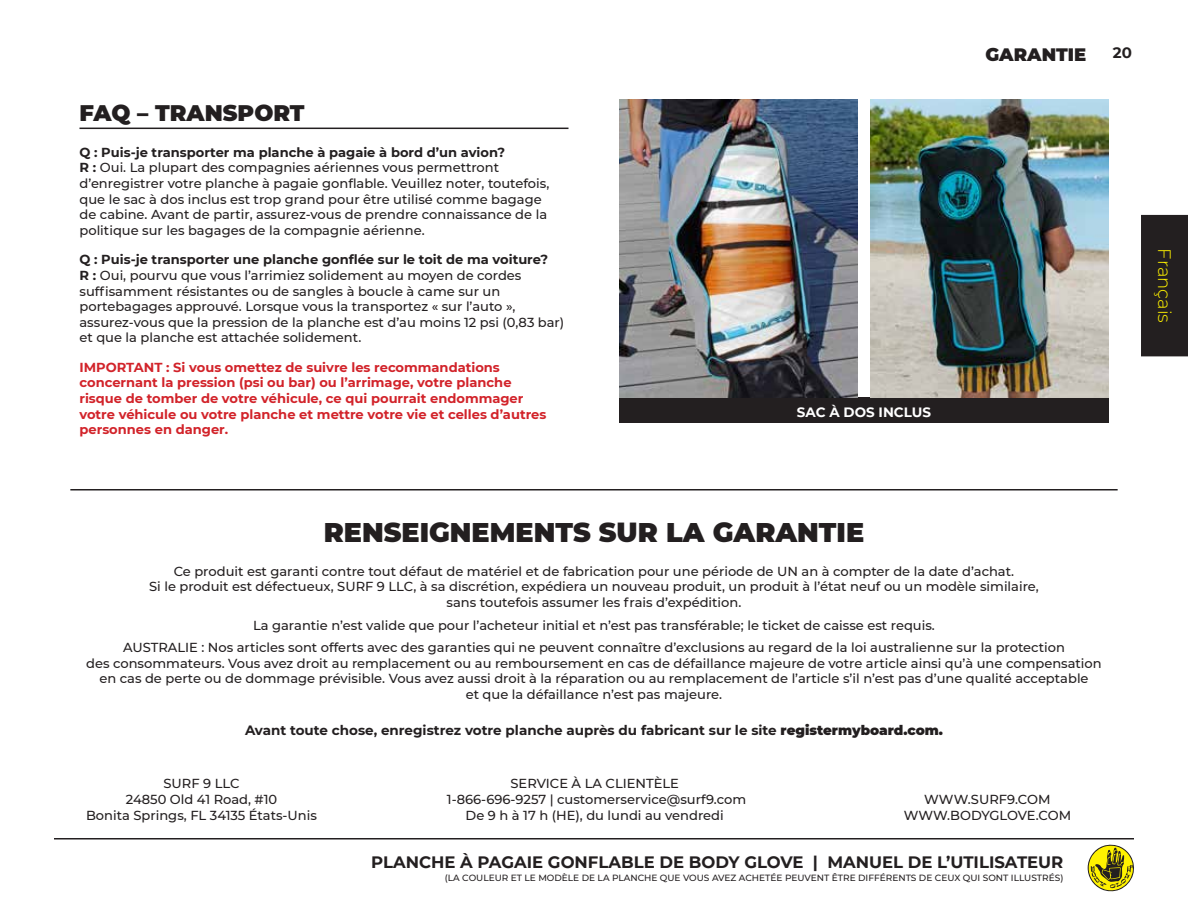
<style>
.page{position:relative;width:1188px;height:918px;background:#fff}
.page>*{position:absolute;margin:0;border:0;box-sizing:border-box;transform-origin:0 0}
.t1{font:900 27px "Montserrat";color:#231f20}
.t2{font:900 22.5px "Montserrat";color:#231f20}
.t3{font:300 18px "Montserrat";color:#fff200}
.t4{font:900 18px "Montserrat";color:#231f20}
.t5{font:700 16.5px "Montserrat";color:#231f20}
.t6{font:700 15px "Montserrat";color:#231f20}
.t7{font:700 13.5px "Montserrat";color:#231f20}
.t8{font:700 13.5px "Montserrat";color:#fff}
.t9{font:500 13.05px/15.6px "Montserrat";color:#231f20;text-align:center}
.t10{font:700 13.05px/15.6px "Montserrat";color:#d2232a}
.t11{font:500 9px "Montserrat";color:#231f20}
.s1{font-weight:700}
.s2{font-weight:900}
</style>
<div class="page">
<div style="left:1141px;top:215px;width:47px;height:141px;background:#231f20"></div>
<hr style="left:54px;top:838px;width:1080px;height:2px;background:#231f20">
<svg style="left:1088px;top:844px;width:46px;height:48px"></svg>
<hr style="left:70px;top:489px;width:1048px;height:1px;background:#231f20">
<hr style="left:79px;top:128px;width:490px;height:1px;background:#231f20">
<div style="left:619px;top:398px;width:490px;height:25px;background:#231f20"></div>
<img style="left:871px;top:99px;width:238px;height:299px">
<img style="left:619px;top:99px;width:238px;height:299px">
<h2 class="t2" style="left:79px;top:96px;width:227px">FAQ – TRANSPORT</h2>
<p class="t9" style="left:79px;top:144px;width:471px;text-align:left"><span class="s1">Q : Puis-je transporter ma planche à pagaie à bord d’un avion?<br>R :</span> Oui. La plupart des compagnies aériennes vous permettront d’enregistrer votre planche à pagaie gonflable. Veuillez noter, toutefois, que le sac à dos inclus est trop grand pour être utilisé comme bagage de cabine. Avant de partir, assurez-vous de prendre connaissance de la politique sur les bagages de la compagnie aérienne.</p>
<p class="t9" style="left:79px;top:251px;width:486px;text-align:left"><span class="s1">Q : Puis-je transporter une planche gonflée sur le toit de ma voiture?<br>R :</span> Oui, pourvu que vous l’arrimiez solidement au moyen de cordes suffisamment résistantes ou de sangles à boucle à came sur un portebagages approuvé. Lorsque vous la transportez « sur l’auto », assurez-vous que la pression de la planche est d’au moins 12 psi (0,83 bar) et que la planche est attachée solidement.</p>
<p class="t10" style="left:79px;top:359px;width:468px">IMPORTANT : Si vous omettez de suivre les recommandations concernant la pression (psi ou bar) ou l’arrimage, votre planche risque de tomber de votre véhicule, ce qui pourrait endommager votre véhicule ou votre planche et mettre votre vie et celles d’autres personnes en danger.</p>
<h3 class="t4" style="left:985px;top:41px;width:102px">GARANTIE</h3>
<p class="t6" style="left:1113px;top:42px;width:21px">20</p>
<p class="t8" style="left:797px;top:402px;width:136px">SAC À DOS INCLUS</p>
<h3 class="t3" style="left:1177px;top:248px;width:76px;rotate:90deg">Français</h3>
<h1 class="t1" style="left:324px;top:512px;width:542px">RENSEIGNEMENTS SUR LA GARANTIE</h1>
<p class="t9" style="left:149px;top:563px;width:891px">Ce produit est garanti contre tout défaut de matériel et de fabrication pour une période de UN an à compter de la date d’achat.<br>Si le produit est défectueux, SURF 9 LLC, à sa discrétion, expédiera un nouveau produit, un produit à l’état neuf ou un modèle similaire, sans toutefois assumer les frais d’expédition.</p>
<p class="t9" style="left:123px;top:613px;width:943px;line-height:22.4px">La garantie n’est valide que pour l’acheteur initial et n’est pas transférable; le ticket de caisse est requis.<br>AUSTRALIE : Nos articles sont offerts avec des garanties qui ne peuvent connaître d’exclusions au regard de la loi australienne sur la protection</p>
<p class="t9" style="left:86px;top:655px;width:1017px">des consommateurs. Vous avez droit au remplacement ou au remboursement en cas de défaillance majeure de votre article ainsi qu’à une compensation en cas de perte ou de dommage prévisible. Vous avez aussi droit à la réparation ou au remplacement de l’article s’il n’est pas d’une qualité acceptable<br>et que la défaillance n’est pas majeure.</p>
<p class="t7" style="left:245px;top:721px;width:699px">Avant toute chose, enregistrez votre planche auprès du fabricant sur le site <span class="s2">registermyboard.com.</span></p>
<p class="t9" style="left:86px;top:775px;width:232px">SURF 9 LLC<br>24850 Old 41 Road, #10<br>Bonita Springs, FL 34135 États-Unis</p>
<p class="t9" style="left:447px;top:775px;width:301px">SERVICE À LA CLIENTÈLE<br>1-866-696-9257 | customerservice@surf9.com<br>De 9 h à 17 h (HE), du lundi au vendredi</p>
<p class="t9" style="left:904px;top:791px;width:169px">WWW.SURF9.COM<br>WWW.BODYGLOVE.COM</p>
<p class="t5" style="left:371px;top:850px;width:694px">PLANCHE À PAGAIE GONFLABLE DE BODY GLOVE | MANUEL DE L’UTILISATEUR</p>
<p class="t11" style="left:445px;top:871px;width:620px">(LA COULEUR ET LE MODÈLE DE LA PLANCHE QUE VOUS AVEZ ACHETÉE PEUVENT ÊTRE DIFFÉRENTS DE CEUX QUI SONT ILLUSTRÉS)</p>
</div>
